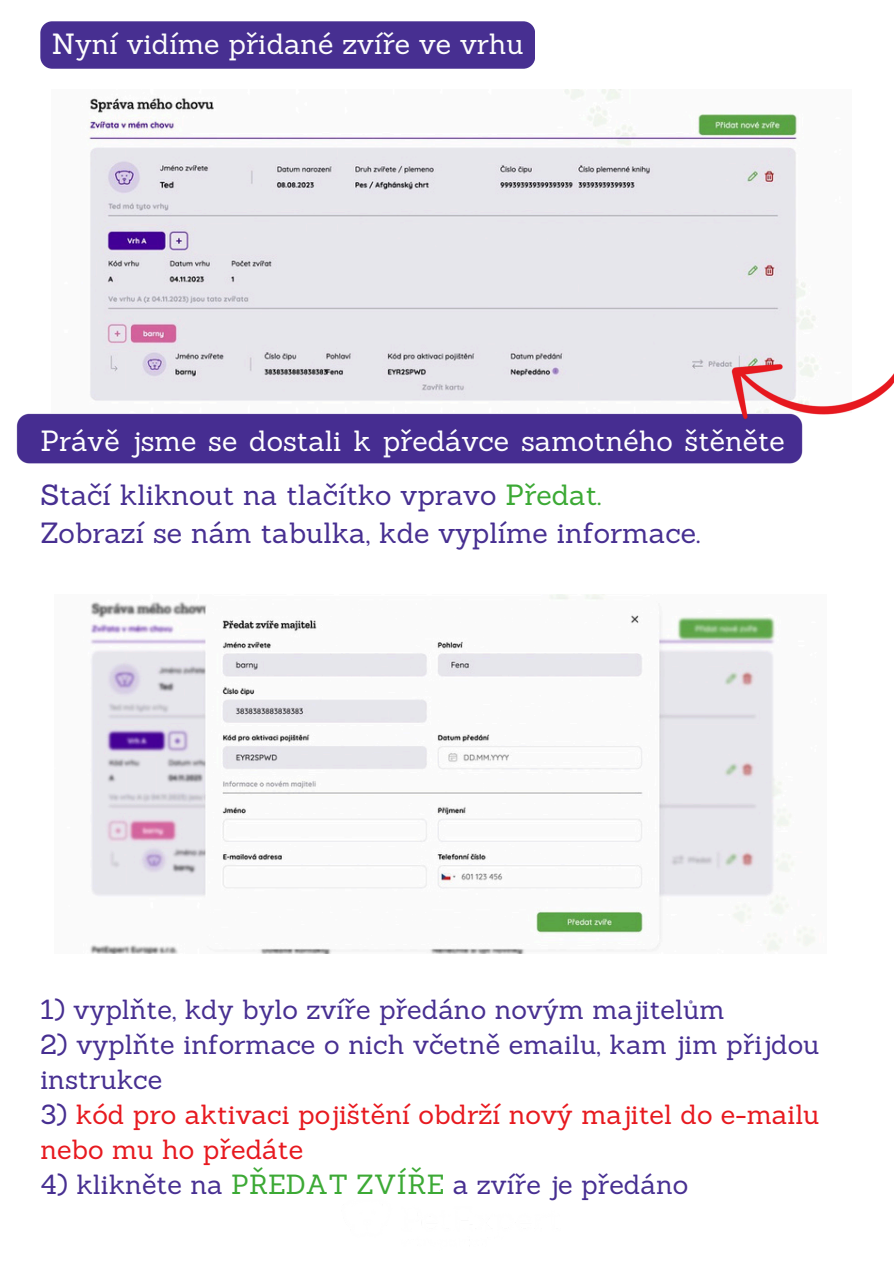
<style>
.page{position:relative;width:894px;height:1264px;background:#fff}
.page>*{position:absolute;margin:0;border:0;box-sizing:border-box;transform-origin:0 0}
.t1{font:28.5px/54px "Sanchez";color:#fff}
.t2{font:28.5px "Sanchez";color:#472f91}
.t3{font:28.5px "Sanchez";color:#fdfdfd}
.t4{font:27px/34.8px "Sanchez";color:#472f91}
.t5{font:27px/34.8px "Sanchez";color:#e7191f}
.s1{color:#472f91}
.s2{color:#3ca935}
</style>
<div class="page">
<img style="left:88px;top:89px;width:728px;height:265px">
<img style="left:90px;top:594px;width:726px;height:359px">
<div style="left:40px;top:21px;width:495px;height:48px;background:#472f91;border-radius:12px"></div>
<img style="left:16px;top:354px;width:877px;height:110px">
<h1 class="t3" style="left:52px;top:25px;width:473px">Nyní vidíme přidané zvíře ve vrhu</h1>
<p class="t1" style="left:40px;top:413px;width:745px">Právě jsme se dostali k předávce samotného štěněte<br><span class="s1">Stačí kliknout na tlačítko vpravo</span> <span class="s2">Předat.</span></p>
<p class="t2" style="left:40px;top:514px;width:661px">Zobrazí se nám tabulka, kde vyplíme informace.</p>
<p class="t4" style="left:40px;top:992px;width:685px">1) vyplňte, kdy bylo zvíře předáno novým majitelům</p>
<p class="t4" style="left:40px;top:1026px;width:780px">2) vyplňte informace o nich včetně emailu, kam jim přijdou instrukce</p>
<p class="t5" style="left:40px;top:1096px;width:780px"><span class="s1">3)</span> kód pro aktivaci pojištění obdrží nový majitel do e-mailu nebo mu ho předáte</p>
<p class="t4" style="left:40px;top:1166px;width:649px">4) klikněte na <span class="s2">PŘEDAT ZVÍŘE</span> a zvíře je předáno</p>
</div>
